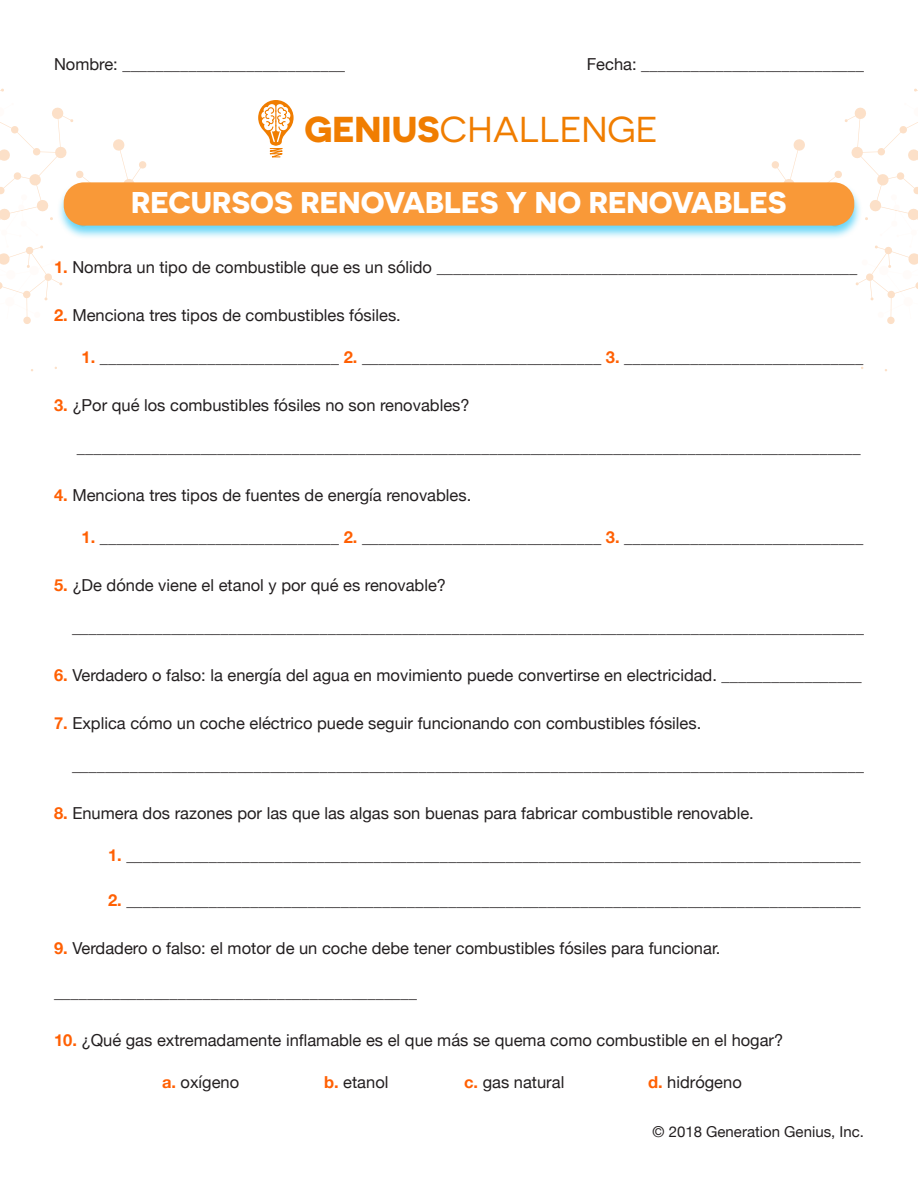
<style>
.page{position:relative;width:918px;height:1188px;background:#fff}
.page>*{position:absolute;margin:0;border:0;box-sizing:border-box;transform-origin:0 0}
.t1{font:36px "Novecentosanswide";color:#f07d00}
.t2{font:700 30px "Novecentosanswide";color:#fff}
.t3{font:16.5px "Helvetica Neue";color:#231f20}
.t4{font:15px "Helvetica Neue";color:#231f20}
.s1{font-weight:700}
.s2{font-weight:700;color:#ff6003}
</style>
<div class="page">
<svg style="left:771px;top:88px;width:147px;height:236px"></svg>
<svg style="left:0;top:88px;width:147px;height:236px"></svg>
<div style="left:57px;top:181px;width:805px;height:59px;background:#09bcf3;opacity:.6"></div>
<div style="left:64px;top:182px;width:790px;height:44px;background:#f99938;border-radius:20px"></div>
<svg style="left:258px;top:100px;width:36px;height:58px"></svg>
<p class="t3" style="left:54px;top:52px;width:293px">Nombre: ___________________________</p>
<p class="t3" style="left:587px;top:52px;width:279px">Fecha: ___________________________</p>
<p class="t1" style="left:305px;top:108px;width:355px"><span class="s1">GENIUS</span>CHALLENGE</p>
<p class="t2" style="left:131px;top:184px;width:657px">RECURSOS RENOVABLES Y NO RENOVABLES</p>
<p class="t3" style="left:54px;top:255px;width:805px"><span class="s2">1.</span> Nombra un tipo de combustible que es un sólido ___________________________________________________</p>
<p class="t3" style="left:54px;top:303px;width:348px"><span class="s2">2.</span> Menciona tres tipos de combustibles fósiles.</p>
<p class="t3" style="left:82px;top:345px;width:783px"><span class="s2">1.</span> _____________________________ <span class="s2">2.</span> _____________________________ <span class="s2">3.</span> _____________________________</p>
<p class="t3" style="left:54px;top:393px;width:417px"><span class="s2">3.</span> ¿Por qué los combustibles fósiles no son renovables?</p>
<p class="t3" style="left:77px;top:435px;width:785px">_______________________________________________________________________________________________</p>
<p class="t3" style="left:54px;top:483px;width:419px"><span class="s2">4.</span> Menciona tres tipos de fuentes de energía renovables.</p>
<p class="t3" style="left:82px;top:525px;width:783px"><span class="s2">1.</span> _____________________________ <span class="s2">2.</span> _____________________________ <span class="s2">3.</span> _____________________________</p>
<p class="t3" style="left:54px;top:573px;width:394px"><span class="s2">5.</span> ¿De dónde viene el etanol y por qué es renovable?</p>
<p class="t3" style="left:72px;top:615px;width:793px">________________________________________________________________________________________________</p>
<p class="t3" style="left:54px;top:663px;width:809px"><span class="s2">6.</span> Verdadero o falso: la energía del agua en movimiento puede convertirse en electricidad. _________________</p>
<p class="t3" style="left:54px;top:711px;width:649px"><span class="s2">7.</span> Explica cómo un coche eléctrico puede seguir funcionando con combustibles fósiles.</p>
<p class="t3" style="left:72px;top:753px;width:793px">________________________________________________________________________________________________</p>
<p class="t3" style="left:54px;top:801px;width:701px"><span class="s2">8.</span> Enumera dos razones por las que las algas son buenas para fabricar combustible renovable.</p>
<p class="t3" style="left:108px;top:843px;width:754px"><span class="s2">1.</span> _________________________________________________________________________________________</p>
<p class="t3" style="left:108px;top:888px;width:754px"><span class="s2">2.</span> _________________________________________________________________________________________</p>
<p class="t3" style="left:54px;top:936px;width:668px"><span class="s2">9.</span> Verdadero o falso: el motor de un coche debe tener combustibles fósiles para funcionar.</p>
<p class="t3" style="left:54px;top:980px;width:364px">____________________________________________</p>
<p class="t3" style="left:54px;top:1028px;width:731px"><span class="s2">10.</span> ¿Qué gas extremadamente inflamable es el que más se quema como combustible en el hogar?</p>
<p class="t3" style="left:162px;top:1070px;width:79px"><span class="s2">a.</span> oxígeno</p>
<p class="t3" style="left:324px;top:1070px;width:66px"><span class="s2">b.</span> etanol</p>
<p class="t3" style="left:464px;top:1070px;width:102px"><span class="s2">c.</span> gas natural</p>
<p class="t3" style="left:648px;top:1070px;width:95px"><span class="s2">d.</span> hidrógeno</p>
<p class="t4" style="left:653px;top:1121px;width:213px">© 2018 Generation Genius, Inc.</p>
</div>
